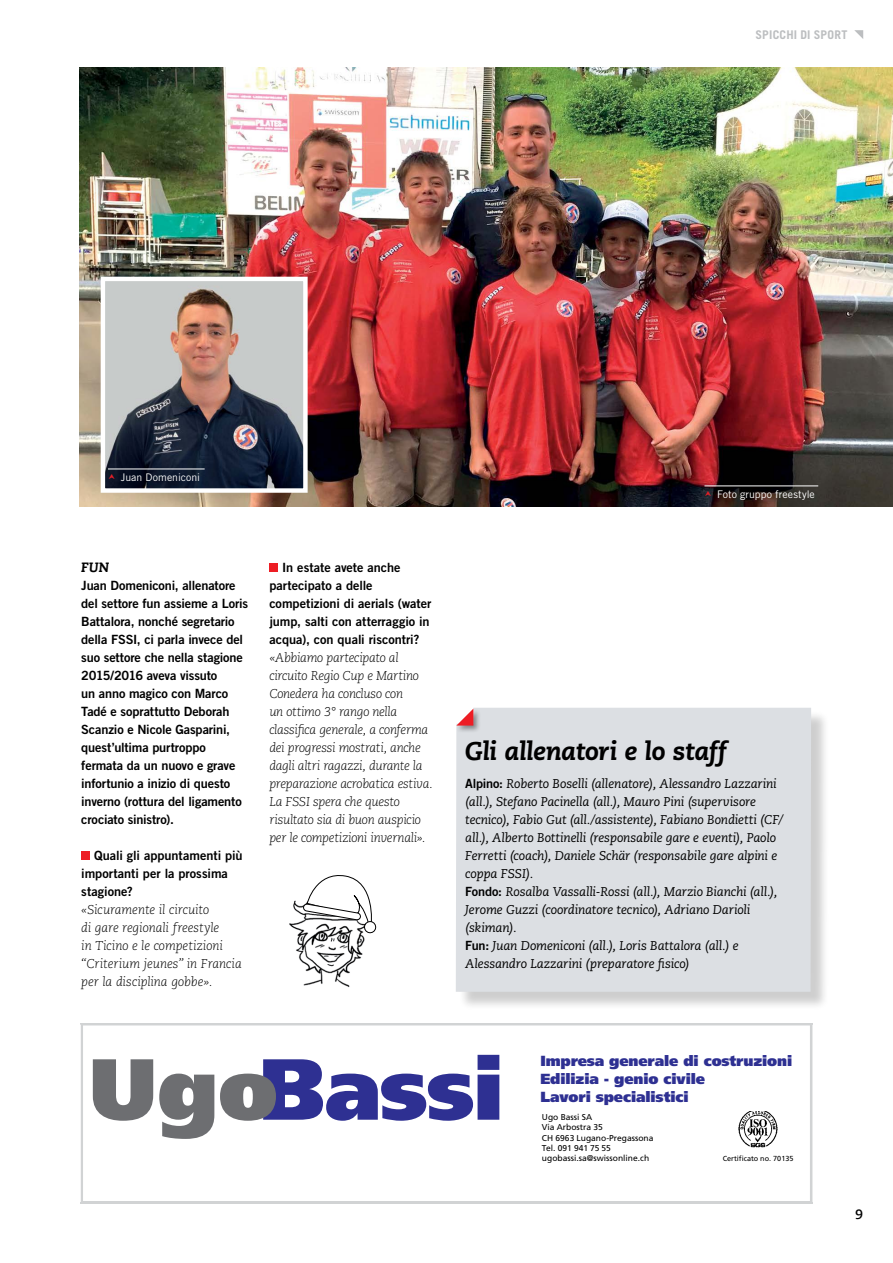
<style>
.page{position:relative;width:893px;height:1263px;background:#fff}
.page>*{position:absolute;margin:0;border:0;box-sizing:border-box;transform-origin:0 0}
.t1{font:900 86.55px "Frutiger";letter-spacing:-.015em;color:#2e3092}
.t2{font:italic 800 25.5px "Caecilia LT Std";letter-spacing:-.015em;color:#000}
.t3{font:900 14.7px/17.5px "Frutiger";letter-spacing:-.01em;color:#2e3092}
.t4{font:italic 800 13.5px "Caecilia LT Std";color:#000}
.t5{font:700 13.5px "Caecilia LT Std";color:#000}
.t6{font:12.75px/18px "Trade Gothic LT Bold Two";letter-spacing:-.005em;color:#000}
.t7{font:italic 12.75px/18px "Caecilia LT Std";letter-spacing:-.015em;color:#000}
.t8{font:italic 300 12.75px/18px "Caecilia LT Std";letter-spacing:-.02em;color:#000}
.t9{font:700 12px "Trade Gothic LT";letter-spacing:.015em;color:#bcbec0}
.t10{font:10.5px "Trade Gothic LT";letter-spacing:.005em;color:#fff}
.t11{font:8.55px/10.2px "Frutiger";color:#000}
.t12{font:7.35px "Frutiger";color:#000}
.s1{font-family:"Trade Gothic LT Bold Two";font-style:normal}
.s2{color:#6d6e71}
</style>
<div class="page">
<img style="left:79px;top:68px;width:814px;height:439px">
<svg style="left:854px;top:30px;width:9px;height:9px"></svg>
<img style="left:738px;top:1111px;width:40px;height:36px">
<div style="left:81px;top:1023px;width:731px;height:180px;border:2px solid #d1d3d4"></div>
<div style="left:81px;top:852px;width:9px;height:8px;background:#ed1d24"></div>
<div style="left:269px;top:564px;width:9px;height:8px;background:#ed1d24"></div>
<img style="left:106px;top:282px;width:197px;height:206px">
<div style="left:101px;top:277px;width:207px;height:216px;border:4px solid #fff"></div>
<div style="left:458px;top:710px;width:372px;height:300px;background:#000;opacity:.3"></div>
<div style="left:456px;top:708px;width:355px;height:284px;background:#dcdfe3"></div>
<div style="left:455px;top:707px;width:26px;height:26px;background:#000;opacity:.4"></div>
<svg style="left:456px;top:708px;width:17px;height:17px"></svg>
<img style="left:289px;top:900px;width:76px;height:87px">
<svg style="left:303px;top:875px;width:74px;height:58px"></svg>
<hr style="left:108px;top:469px;width:97px;height:1px;background:#fff">
<hr style="left:704px;top:485px;width:114px;height:1px;background:#fff">
<svg style="left:109px;top:474px;width:6px;height:5px"></svg>
<svg style="left:705px;top:491px;width:6px;height:5px"></svg>
<p class="t9" style="left:756px;top:27px;width:93px">SPICCHI DI SPORT</p>
<p class="t10" style="left:121px;top:471px;width:81px">Juan Domeniconi</p>
<p class="t4" style="left:81px;top:559px;width:30px">FUN</p>
<p class="t6" style="left:81px;top:576px;width:168px">Juan Domeniconi, allenatore del settore fun assieme a Loris<br>Battalora, nonché segretario della FSSI, ci parla invece del suo settore che nella stagione<br>2015/2016 aveva vissuto<br>un anno magico con Marco<br>Tadé e soprattutto Deborah<br>Scanzio e Nicole Gasparini, quest’ultima purtroppo fermata da un nuovo e grave infortunio a inizio di questo inverno (rottura del ligamento crociato sinistro).</p>
<p class="t6" style="left:81px;top:846px;width:163px;text-indent:13px">Quali gli appuntamenti più importanti per la prossima stagione?</p>
<p class="t8" style="left:81px;top:901px;width:162px">«Sicuramente il circuito<br>di gare regionali freestyle<br>in Ticino e le competizioni “Criterium jeunes” in Francia per la disciplina gobbe».</p>
<p class="t6" style="left:269px;top:558px;width:164px;text-indent:13px">In estate avete anche partecipato a delle competizioni di aerials (water jump, salti con atterraggio in acqua), con quali riscontri?</p>
<p class="t8" style="left:269px;top:649px;width:165px">«Abbiamo partecipato al circuito Regio Cup e Martino<br>Conedera ha concluso con<br>un ottimo 3° rango nella classifica generale, a conferma dei progressi mostrati, anche dagli altri ragazzi, durante la preparazione acrobatica estiva.<br>La FSSI spera che questo risultato sia di buon auspicio per le competizioni invernali».</p>
<p class="t10" style="left:717px;top:488px;width:99px">Foto gruppo freestyle</p>
<h2 class="t2" style="left:465px;top:736px;width:263px">Gli allenatori e lo staff</h2>
<p class="t7" style="left:465px;top:775px;width:320px"><span class="s1">Alpino:</span> Roberto Boselli (allenatore), Alessandro Lazzarini (all.), Stefano Pacinella (all.), Mauro Pini (supervisore tecnico), Fabio Gut (all./assistente), Fabiano Bondietti (CF/ all.), Alberto Bottinelli (responsabile gare e eventi), Paolo Ferretti (coach), Daniele Schär (responsabile gare alpini e coppa FSSI).<br><span class="s1">Fondo:</span> Rosalba Vassalli-Rossi (all.), Marzio Bianchi (all.), Jerome Guzzi (coordinatore tecnico), Adriano Darioli (skiman).<br><span class="s1">Fun:</span> Juan Domeniconi (all.), Loris Battalora (all.) e Alessandro Lazzarini (preparatore fisico)</p>
<p class="t3" style="left:542px;top:1044px;width:253px">Impresa generale di costruzioni<br>Edilizia - genio civile<br>Lavori specialistici</p>
<p class="t11" style="left:542px;top:1112px;width:113px">Ugo Bassi SA<br>Via Arbostra 35<br>CH 6963 Lugano-Pregassona<br>Tel. 091 941 75 55 ugobassi.sa@swissonline.ch</p>
<h1 class="t1" style="left:89px;top:1036px;width:417px"><span class="s2">Ugo</span>Bassi</h1>
<p class="t3" style="left:540px;top:1052px;width:253px">Impresa generale di costruzioni<br>Edilizia - genio civile<br>Lavori specialistici</p>
<p class="t11" style="left:540px;top:1120px;width:113px">Ugo Bassi SA<br>Via Arbostra 35<br>CH 6963 Lugano-Pregassona<br>Tel. 091 941 75 55</p>
<p class="t12" style="left:723px;top:1154px;width:72px">Certificato no. 70135</p>
<p class="t5" style="left:855px;top:1206px;width:9px">9</p>
</div>
